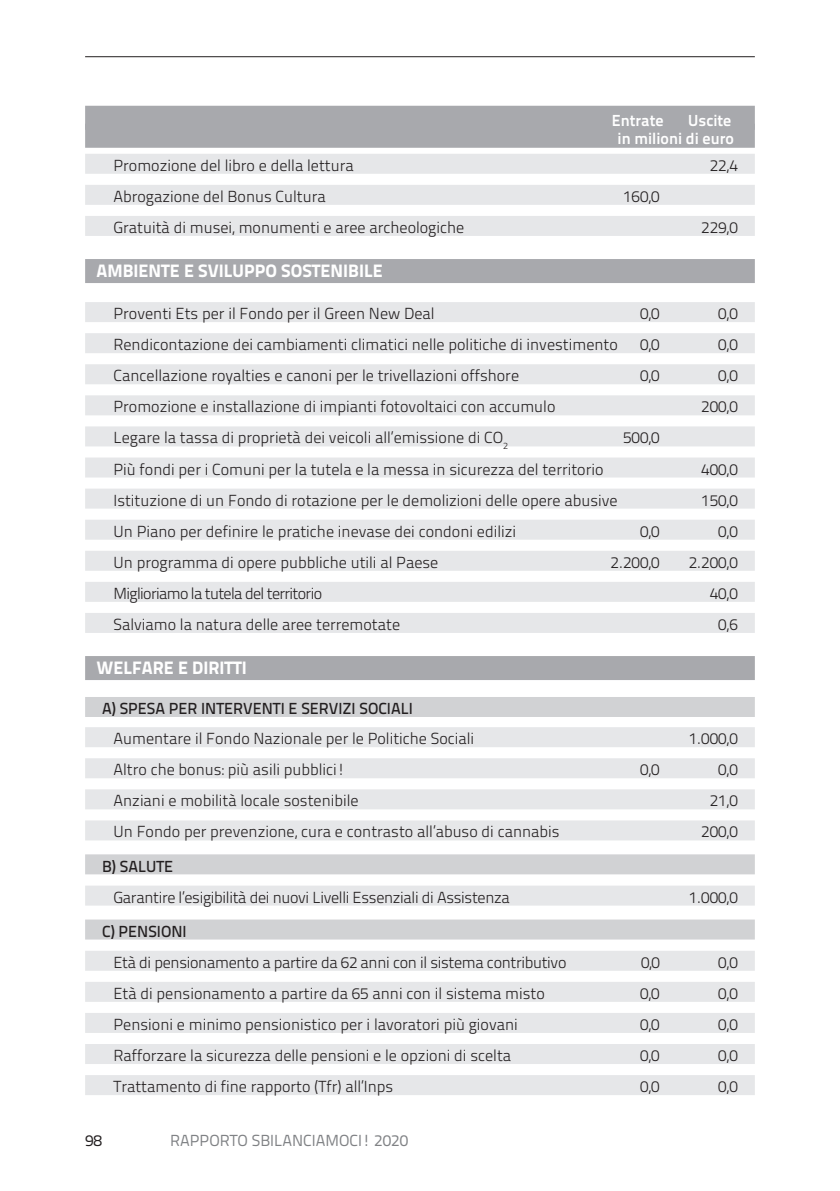
<style>
.page{position:relative;width:840px;height:1191px;background:#fff}
.page>*{position:absolute;margin:0;border:0;box-sizing:border-box;transform-origin:0 0}
.t1{font:18px "Titillium Text 22 L 999 wt";color:#fff}
.t2{font:16px "Titillium Text 22 L 250 wt";color:#231f20}
.t3{font:16px "Titillium Text 22 L 250 wt";letter-spacing:-.02em;color:#231f20}
.t4{font:16px "Titillium Text 22 L 600 wt";color:#231f20}
.t5{font:16px "Titillium Text 22 L 250 wt";letter-spacing:-.04em;color:#231f20}
.t6{font:16px/18px "Titillium Text 22 L 800 wt";color:#fff;text-align:right}
.t7{font:16px "Titillium Text 22 L 400 wt";color:#808285}
.t8{font:16px "Titillium Text 22 L 400 wt";color:#231f20}
</style>
<div class="page">
<hr style="left:85px;top:56px;width:669px;height:1px;background:#231f20">
<div style="left:85px;top:154px;width:669px;height:20px;background:#e6e7e9"></div>
<div style="left:85px;top:185px;width:669px;height:20px;background:#e6e7e9"></div>
<div style="left:85px;top:216px;width:669px;height:20px;background:#e6e7e9"></div>
<div style="left:85px;top:259px;width:669px;height:24px;background:#a8a9ad"></div>
<div style="left:85px;top:302px;width:669px;height:20px;background:#e6e7e9"></div>
<div style="left:85px;top:333px;width:669px;height:20px;background:#e6e7e9"></div>
<div style="left:85px;top:364px;width:669px;height:20px;background:#e6e7e9"></div>
<div style="left:85px;top:395px;width:669px;height:20px;background:#e6e7e9"></div>
<div style="left:85px;top:426px;width:669px;height:20px;background:#e6e7e9"></div>
<div style="left:85px;top:457px;width:669px;height:20px;background:#e6e7e9"></div>
<div style="left:85px;top:488px;width:669px;height:20px;background:#e6e7e9"></div>
<div style="left:85px;top:519px;width:669px;height:20px;background:#e6e7e9"></div>
<div style="left:85px;top:551px;width:669px;height:20px;background:#e6e7e9"></div>
<div style="left:85px;top:582px;width:669px;height:20px;background:#e6e7e9"></div>
<div style="left:85px;top:613px;width:669px;height:20px;background:#e6e7e9"></div>
<div style="left:85px;top:656px;width:669px;height:24px;background:#a8a9ad"></div>
<div style="left:85px;top:697px;width:669px;height:20px;background:#d1d2d4"></div>
<div style="left:85px;top:727px;width:669px;height:20px;background:#e6e7e9"></div>
<div style="left:85px;top:758px;width:669px;height:20px;background:#e6e7e9"></div>
<div style="left:85px;top:789px;width:669px;height:20px;background:#e6e7e9"></div>
<div style="left:85px;top:820px;width:669px;height:20px;background:#e6e7e9"></div>
<div style="left:85px;top:854px;width:669px;height:20px;background:#d1d2d4"></div>
<div style="left:85px;top:885px;width:669px;height:20px;background:#e6e7e9"></div>
<div style="left:85px;top:919px;width:669px;height:20px;background:#d1d2d4"></div>
<div style="left:85px;top:950px;width:669px;height:20px;background:#e6e7e9"></div>
<div style="left:85px;top:981px;width:669px;height:20px;background:#e6e7e9"></div>
<div style="left:85px;top:1013px;width:669px;height:20px;background:#e6e7e9"></div>
<div style="left:85px;top:1044px;width:669px;height:20px;background:#e6e7e9"></div>
<div style="left:85px;top:1075px;width:669px;height:20px;background:#e6e7e9"></div>
<div style="left:85px;top:106px;width:669px;height:24px;background:#a8a9ad"></div>
<div style="left:85px;top:124px;width:669px;height:24px;background:#a8a9ad"></div>
<p class="t6" style="left:617px;top:110px;width:118px">Uscite<br>in milioni di euro</p>
<p class="t6" style="left:611px;top:110px;width:53px">Entrate</p>
<p class="t2" style="left:113px;top:153px;width:241px">Promozione del libro e della lettura</p>
<p class="t2" style="left:709px;top:153px;width:30px">22,4</p>
<p class="t2" style="left:113px;top:184px;width:213px">Abrogazione del Bonus Cultura</p>
<p class="t2" style="left:622px;top:184px;width:38px">160,0</p>
<p class="t2" style="left:113px;top:216px;width:352px">Gratuità di musei, monumenti e aree archeologiche</p>
<p class="t2" style="left:700px;top:216px;width:38px">229,0</p>
<p class="t1" style="left:96px;top:257px;width:288px">AMBIENTE E SVILUPPO SOSTENIBILE</p>
<p class="t2" style="left:113px;top:302px;width:322px">Proventi Ets per il Fondo per il Green New Deal</p>
<p class="t2" style="left:639px;top:302px;width:21px">0,0</p>
<p class="t2" style="left:717px;top:302px;width:21px">0,0</p>
<p class="t2" style="left:113px;top:333px;width:505px">Rendicontazione dei cambiamenti climatici nelle politiche di investimento</p>
<p class="t2" style="left:639px;top:333px;width:21px">0,0</p>
<p class="t2" style="left:717px;top:333px;width:21px">0,0</p>
<p class="t2" style="left:113px;top:364px;width:407px">Cancellazione royalties e canoni per le trivellazioni offshore</p>
<p class="t2" style="left:639px;top:364px;width:21px">0,0</p>
<p class="t2" style="left:717px;top:364px;width:21px">0,0</p>
<p class="t2" style="left:113px;top:395px;width:443px">Promozione e installazione di impianti fotovoltaici con accumulo</p>
<p class="t2" style="left:700px;top:395px;width:38px">200,0</p>
<p class="t2" style="left:113px;top:426px;width:396px">Legare la tassa di proprietà dei veicoli all’emissione di CO<sub>2</sub></p>
<p class="t2" style="left:622px;top:426px;width:38px">500,0</p>
<p class="t2" style="left:113px;top:457px;width:491px">Più fondi per i Comuni per la tutela e la messa in sicurezza del territorio</p>
<p class="t2" style="left:700px;top:457px;width:38px">400,0</p>
<p class="t2" style="left:113px;top:488px;width:505px">Istituzione di un Fondo di rotazione per le demolizioni delle opere abusive</p>
<p class="t2" style="left:700px;top:488px;width:38px">150,0</p>
<p class="t2" style="left:113px;top:519px;width:404px">Un Piano per definire le pratiche inevase dei condoni edilizi</p>
<p class="t2" style="left:639px;top:519px;width:21px">0,0</p>
<p class="t2" style="left:717px;top:519px;width:21px">0,0</p>
<p class="t2" style="left:113px;top:550px;width:326px">Un programma di opere pubbliche utili al Paese</p>
<p class="t2" style="left:610px;top:550px;width:51px">2.200,0</p>
<p class="t2" style="left:688px;top:550px;width:51px">2.200,0</p>
<p class="t5" style="left:113px;top:581px;width:210px">Miglioriamo la tutela del territorio</p>
<p class="t2" style="left:709px;top:581px;width:30px">40,0</p>
<p class="t2" style="left:113px;top:612px;width:288px">Salviamo la natura delle aree terremotate</p>
<p class="t2" style="left:717px;top:612px;width:21px">0,6</p>
<p class="t1" style="left:96px;top:654px;width:152px">WELFARE E DIRITTI</p>
<p class="t4" style="left:102px;top:696px;width:312px">A) SPESA PER INTERVENTI E SERVIZI SOCIALI</p>
<p class="t2" style="left:113px;top:727px;width:362px">Aumentare il Fondo Nazionale per le Politiche Sociali</p>
<p class="t2" style="left:688px;top:727px;width:51px">1.000,0</p>
<p class="t2" style="left:113px;top:758px;width:233px">Altro che bonus: più asili pubblici!</p>
<p class="t2" style="left:639px;top:758px;width:21px">0,0</p>
<p class="t2" style="left:717px;top:758px;width:21px">0,0</p>
<p class="t2" style="left:113px;top:789px;width:246px">Anziani e mobilità locale sostenibile</p>
<p class="t2" style="left:709px;top:789px;width:30px">21,0</p>
<p class="t2" style="left:113px;top:820px;width:447px">Un Fondo per prevenzione, cura e contrasto all’abuso di cannabis</p>
<p class="t2" style="left:700px;top:820px;width:38px">200,0</p>
<p class="t4" style="left:102px;top:854px;width:73px">B) SALUTE</p>
<p class="t3" style="left:113px;top:885px;width:397px">Garantire l’esigibilità dei nuovi Livelli Essenziali di Assistenza</p>
<p class="t2" style="left:688px;top:885px;width:51px">1.000,0</p>
<p class="t4" style="left:102px;top:919px;width:86px">C) PENSIONI</p>
<p class="t3" style="left:113px;top:950px;width:454px">Età di pensionamento a partire da 62 anni con il sistema contributivo</p>
<p class="t2" style="left:640px;top:950px;width:21px">0,0</p>
<p class="t2" style="left:717px;top:950px;width:21px">0,0</p>
<p class="t2" style="left:113px;top:981px;width:432px">Età di pensionamento a partire da 65 anni con il sistema misto</p>
<p class="t2" style="left:639px;top:981px;width:21px">0,0</p>
<p class="t2" style="left:717px;top:981px;width:21px">0,0</p>
<p class="t2" style="left:113px;top:1012px;width:405px">Pensioni e minimo pensionistico per i lavoratori più giovani</p>
<p class="t2" style="left:639px;top:1012px;width:21px">0,0</p>
<p class="t2" style="left:717px;top:1012px;width:21px">0,0</p>
<p class="t2" style="left:113px;top:1043px;width:399px">Rafforzare la sicurezza delle pensioni e le opzioni di scelta</p>
<p class="t2" style="left:639px;top:1043px;width:21px">0,0</p>
<p class="t2" style="left:717px;top:1043px;width:21px">0,0</p>
<p class="t2" style="left:113px;top:1074px;width:281px">Trattamento di fine rapporto (Tfr) all’Inps</p>
<p class="t2" style="left:639px;top:1074px;width:21px">0,0</p>
<p class="t2" style="left:717px;top:1074px;width:21px">0,0</p>
<p class="t8" style="left:85px;top:1128px;width:18px">98</p>
<p class="t7" style="left:170px;top:1128px;width:239px">RAPPORTO SBILANCIAMOCI! 2020</p>
</div>
